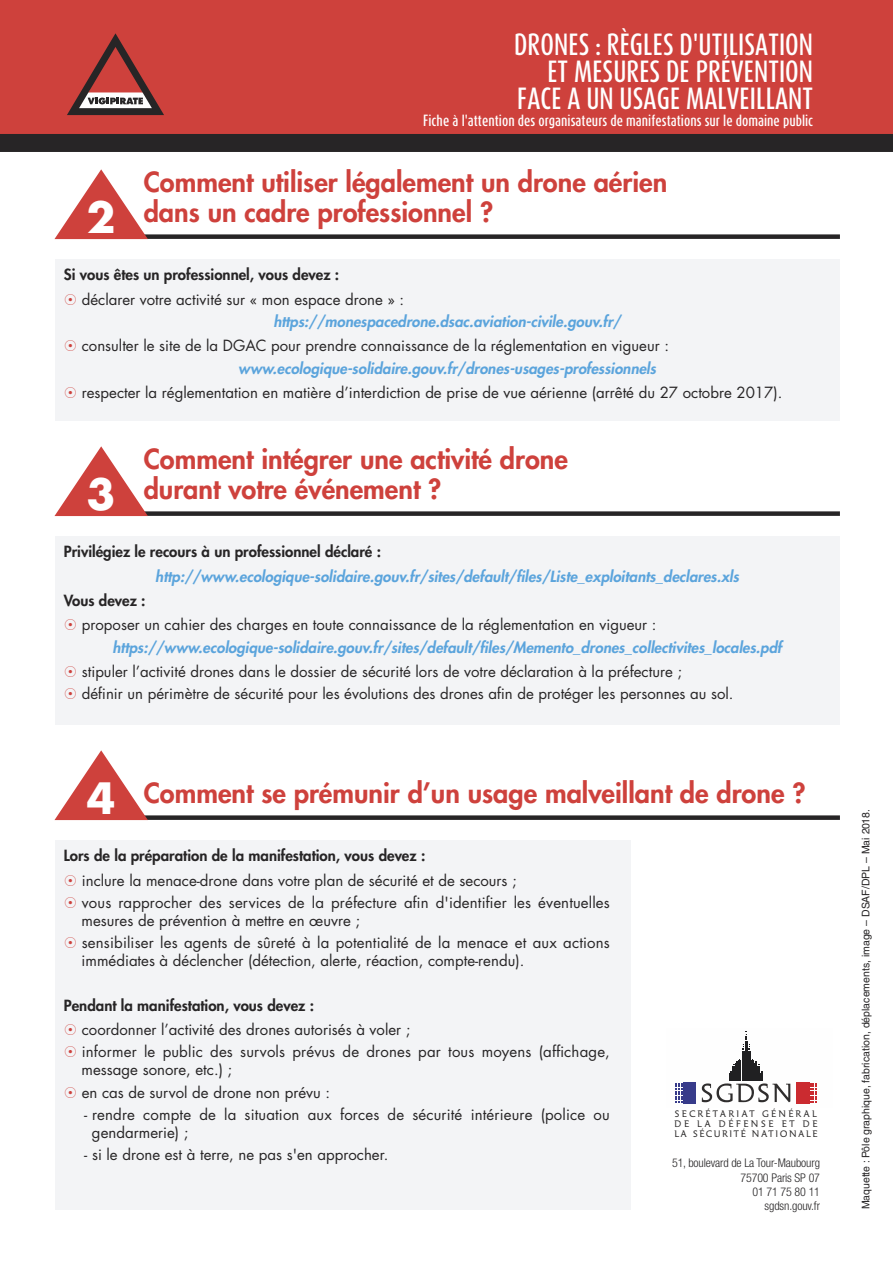
<style>
.page{position:relative;width:893px;height:1263px;background:#fff}
.page>*{position:absolute;margin:0;border:0;box-sizing:border-box;transform-origin:0 0}
.t1{font:800 27px/30px "Futura Std";color:#ce413c}
.t2{font:500 25.5px/27px "Dax Compact";letter-spacing:.005em;color:#fff;text-align:right}
.t3{font:15px/22.2px "Futura Std";color:#272526}
.t4{font:italic 800 15px "Futura Std";color:#5ba4dc}
.t5{font:800 15px "Futura Std";color:#272526}
.t6{font:500 13.5px "Dax Compact";color:#fff}
.t7{font:300 condensed 12px/14.4px "Helvetica Neue LT Pro";letter-spacing:-.01em;color:#272526;text-align:right}
.t8{font:10.5px "Helvetica LT Std";color:#272526}
.t9{font:9.6px/9.8px "Marechal Juin Pro";letter-spacing:.235em;color:#2f2d2d;text-align:justify}
.s1{font-family:"Futura";font-weight:700;font-size:42px;color:#fff}
</style>
<div class="page">
<svg style="left:0;top:0;width:893px;height:152px;background:#b93d39"></svg>
<svg style="left:67px;top:33px;width:97px;height:82px;background:#a84b48"></svg>
<svg style="left:676px;top:1082px;width:20px;height:21px"></svg>
<svg style="left:796px;top:1082px;width:21px;height:21px"></svg>
<svg style="left:702px;top:1031px;width:88px;height:71px"></svg>
<div style="left:55px;top:259px;width:784px;height:162px;background:#f3f4f6"></div>
<div style="left:101px;top:234px;width:739px;height:5px;background:#272526"></div>
<svg style="left:54px;top:169px;width:94px;height:70px"></svg>
<div style="left:55px;top:536px;width:784px;height:188px;background:#f3f4f6"></div>
<div style="left:101px;top:511px;width:739px;height:5px;background:#272526"></div>
<svg style="left:54px;top:446px;width:94px;height:70px"></svg>
<div style="left:55px;top:840px;width:576px;height:369px;background:#f3f4f6"></div>
<div style="left:101px;top:815px;width:739px;height:5px;background:#272526"></div>
<svg style="left:54px;top:750px;width:94px;height:70px"></svg>
<h2 class="t2" style="left:514px;top:30px;width:300px">DRONES : RÈGLES D'UTILISATION<br>ET MESURES DE PRÉVENTION<br>FACE A UN USAGE MALVEILLANT</h2>
<p class="t6" style="left:423px;top:112px;width:392px">Fiche à l'attention des organisateurs de manifestations sur le domaine public</p>
<h1 class="t1" style="left:87px;top:169px;width:582px;text-indent:57px">Comment utiliser légalement un drone aérien<br><span class="s1">2</span> dans un cadre professionnel ?</h1>
<p class="t5" style="left:64px;top:267px;width:277px">Si vous êtes un professionnel, vous devez :</p>
<p class="t3" style="left:82px;top:289px;width:324px">déclarer votre activité sur « mon espace drone » :</p>
<p class="t4" style="left:273px;top:314px;width:349px">https://monespacedrone.dsac.aviation-civile.gouv.fr/</p>
<p class="t3" style="left:82px;top:336px;width:589px">consulter le site de la DGAC pour prendre connaissance de la réglementation en vigueur :</p>
<p class="t4" style="left:238px;top:361px;width:419px">www.ecologique-solidaire.gouv.fr/drones-usages-professionnels</p>
<p class="t3" style="left:82px;top:383px;width:702px">respecter la réglementation en matière d’interdiction de prise de vue aérienne (arrêté du 27 octobre 2017).</p>
<h1 class="t1" style="left:87px;top:446px;width:483px;text-indent:57px">Comment intégrer une activité drone<br><span class="s1">3</span> durant votre événement ?</h1>
<p class="t5" style="left:64px;top:544px;width:319px">Privilégiez le recours à un professionnel déclaré :</p>
<p class="t4" style="left:155px;top:569px;width:585px">http://www.ecologique-solidaire.gouv.fr/sites/default/files/Liste_exploitants_declares.xls</p>
<p class="t5" style="left:64px;top:593px;width:83px">Vous devez :</p>
<p class="t3" style="left:82px;top:615px;width:576px">proposer un cahier des charges en toute connaissance de la réglementation en vigueur :</p>
<p class="t4" style="left:113px;top:640px;width:671px">https://www.ecologique-solidaire.gouv.fr/sites/default/files/Memento_drones_collectivites_locales.pdf</p>
<p class="t3" style="left:82px;top:662px;width:653px">stipuler l’activité drones dans le dossier de sécurité lors de votre déclaration à la préfecture ;<br>définir un périmètre de sécurité pour les évolutions des drones afin de protéger les personnes au sol.</p>
<h1 class="t1" style="left:87px;top:780px;width:720px"><span class="s1">4</span> Comment se prémunir d’un usage malveillant de drone ?</h1>
<p class="t5" style="left:64px;top:848px;width:363px">Lors de la préparation de la manifestation, vous devez :</p>
<p class="t3" style="left:82px;top:870px;width:529px">inclure la menace-drone dans votre plan de sécurité et de secours ;<br>vous rapprocher des services de la préfecture afin d'identifier les éventuelles</p>
<p class="t3" style="left:82px;top:910px;width:530px">mesures de prévention à mettre en œuvre ;<br>sensibiliser les agents de sûreté à la potentialité de la menace et aux actions</p>
<p class="t3" style="left:82px;top:951px;width:444px">immédiates à déclencher (détection, alerte, réaction, compte-rendu).</p>
<p class="t5" style="left:64px;top:998px;width:252px">Pendant la manifestation, vous devez :</p>
<p class="t3" style="left:82px;top:1020px;width:530px">coordonner l’activité des drones autorisés à voler ;<br>informer le public des survols prévus de drones par tous moyens (affichage,</p>
<p class="t3" style="left:82px;top:1060px;width:250px">message sonore, etc.) ;<br>en cas de survol de drone non prévu :</p>
<p class="t3" style="left:92px;top:1106px;width:519px;line-height:18px;text-indent:-8px">- rendre compte de la situation aux forces de sécurité intérieure (police ou gendarmerie) ;</p>
<p class="t3" style="left:84px;top:1145px;width:306px">- si le drone est à terre, ne pas s'en approcher.</p>
<p class="t9" style="left:674px;top:1110px;width:144px">SECRÉTARIAT GÉNÉRAL DE LA DÉFENSE ET DE LA SÉCURITÉ NATIONALE</p>
<p class="t7" style="left:672px;top:1157px;width:150px">51, boulevard de La Tour-Maubourg<br>75700 Paris SP 07<br>01 71 75 80 11<br>sgdsn.gouv.fr</p>
<p class="t8" style="left:862px;top:1209px;width:402px;rotate:-90deg">Maquette : Pôle graphique, fabrication, déplacements, image – DSAF/DPL – Mai 2018.</p>
</div>
